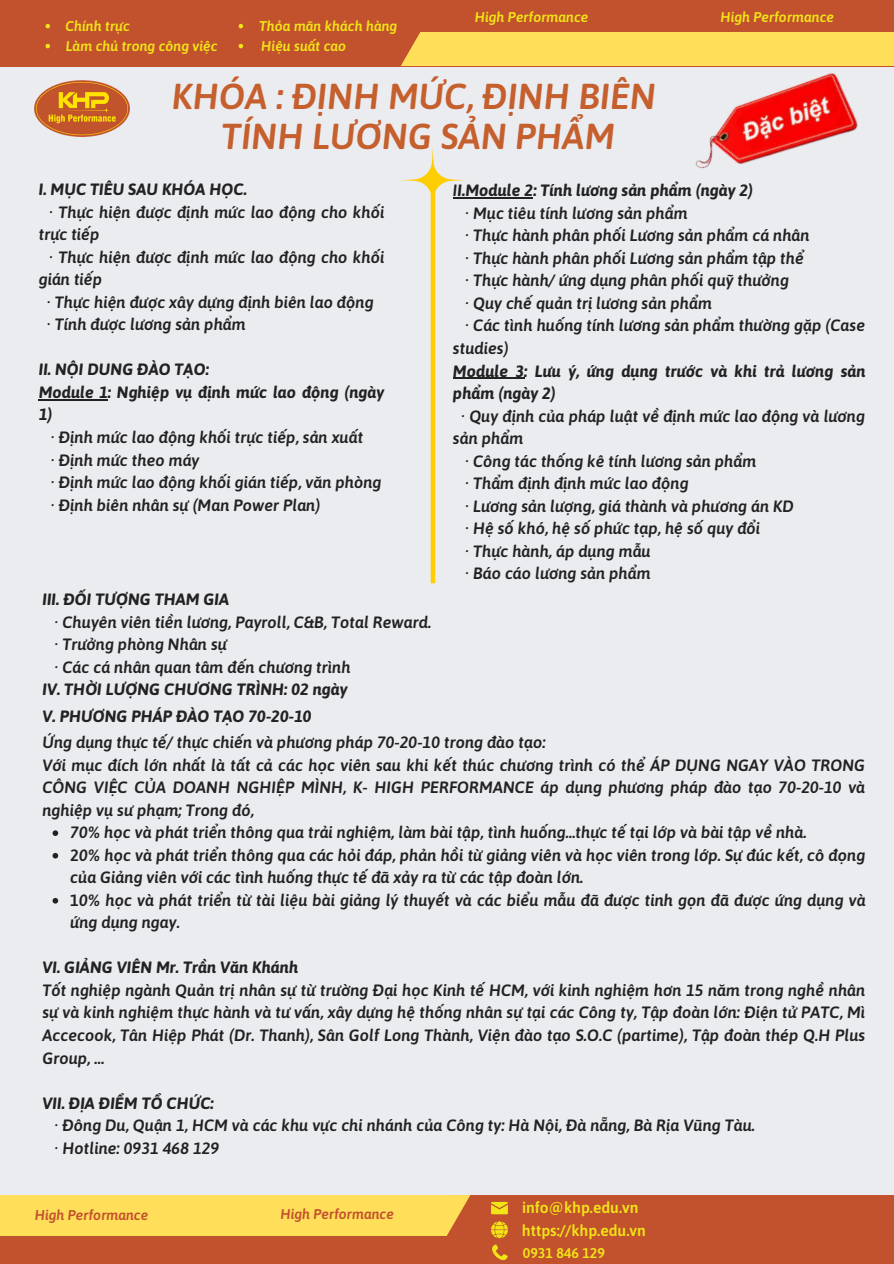
<style>
.page{position:relative;width:894px;height:1264px;background:#fff}
.page>*{position:absolute;margin:0;border:0;box-sizing:border-box;transform-origin:0 0}
.t1{font:italic 600 36px/39.5px "Asap";color:#c55f2e;text-align:center}
.t2{font:italic 600 16.35px/22.5px "Asap";color:#222}
.t3{font:italic 700 16.35px/22.5px "Asap";color:#222}
.t4{font:600 15.6px/23px "Asap";color:#f1e417}
.t5{font:italic 600 14.1px "Asap";color:#f1e417}
.t6{font:italic 600 14.1px "Asap";color:#c2512e}
.t7{font:600 14.1px "Asap";color:#f1e417}
.s1{font-weight:600}
.s2{font-style:normal}
</style>
<div class="page">
<div style="left:0;top:0;width:893px;height:1263px;background:#ebecf0"></div>
<div style="left:0;top:0;width:893px;height:66px;background:#c2512e"></div>
<div style="left:420px;top:32px;width:473px;height:34px;background:#ffde59"></div>
<svg style="left:401px;top:33px;width:19px;height:33px"></svg>
<div style="left:0;top:1194px;width:893px;height:69px;background:#c2512e"></div>
<div style="left:0;top:1194px;width:446px;height:41px;background:#ffde59"></div>
<svg style="left:424px;top:1194px;width:46px;height:41px"></svg>
<svg style="left:491px;top:1202px;width:17px;height:12px"></svg>
<svg style="left:491px;top:1221px;width:17px;height:17px"></svg>
<img style="left:35px;top:80px;width:94px;height:56px">
<hr style="left:39px;top:399px;width:69px;height:1px;background:#222">
<svg style="left:492px;top:1244px;width:15px;height:16px"></svg>
<img style="left:672px;top:66px;width:210px;height:103px">
<svg style="left:45px;top:24px;width:5px;height:4px"></svg>
<svg style="left:238px;top:24px;width:5px;height:4px"></svg>
<svg style="left:45px;top:44px;width:5px;height:4px"></svg>
<svg style="left:238px;top:44px;width:5px;height:4px"></svg>
<hr style="left:465px;top:197px;width:68px;height:1px;background:#222">
<hr style="left:453px;top:377px;width:71px;height:2px;background:#222">
<svg style="left:53px;top:830px;width:5px;height:6px"></svg>
<svg style="left:53px;top:852px;width:5px;height:6px"></svg>
<svg style="left:53px;top:898px;width:5px;height:5px"></svg>
<div style="left:430px;top:190px;width:5px;height:393px;background:#fecd02"></div>
<svg style="left:398px;top:146px;width:72px;height:71px"></svg>
<p class="t5" style="left:65px;top:17px;width:66px">Chính trực</p>
<p class="t5" style="left:259px;top:17px;width:139px">Thỏa mãn khách hàng</p>
<p class="t5" style="left:66px;top:37px;width:153px">Làm chủ trong công việc</p>
<p class="t5" style="left:261px;top:37px;width:86px">Hiệu suất cao</p>
<p class="t5" style="left:474px;top:9px;width:115px">High Performance</p>
<p class="t5" style="left:720px;top:9px;width:115px">High Performance</p>
<h1 class="t1" style="left:172px;top:77px;width:485px">KHÓA : ĐỊNH MỨC, ĐỊNH BIÊN<br>TÍNH LƯƠNG SẢN PHẨM</h1>
<p class="t3" style="left:39px;top:178px;width:210px">I. MỤC TIÊU SAU KHÓA HỌC.</p>
<p class="t2" style="left:39px;top:200px;width:347px;text-indent:10px">· Thực hiện được định mức lao động cho khối trực tiếp</p>
<p class="t2" style="left:49px;top:245px;width:337px">· Thực hiện được định mức lao động cho khối</p>
<p class="t2" style="left:39px;top:268px;width:65px">gián tiếp</p>
<p class="t2" style="left:47px;top:290px;width:328px">· Thực hiện được xây dựng định biên lao động</p>
<p class="t2" style="left:47px;top:313px;width:201px">· Tính được lương sản phẩm</p>
<p class="t3" style="left:39px;top:358px;width:347px">II. NỘI DUNG ĐÀO TẠO:<br>Module 1: Nghiệp vụ định mức lao động (ngày<br>1)</p>
<p class="t2" style="left:51px;top:426px;width:332px">· Định mức lao động khối trực tiếp, sản xuất<br>· Định mức theo máy<br>· Định mức lao động khối gián tiếp, văn phòng · Định biên nhân sự (Man Power Plan)</p>
<p class="t3" style="left:453px;top:179px;width:302px"><span class="s1">I</span>I.Module 2: Tính lương sản phẩm (ngày 2)</p>
<p class="t2" style="left:464px;top:202px;width:224px">· Mục tiêu tính lương sản phẩm</p>
<p class="t2" style="left:464px;top:224px;width:346px">· Thực hành phân phối Lương sản phẩm cá nhân</p>
<p class="t2" style="left:464px;top:247px;width:340px">· Thực hành phân phối Lương sản phẩm tập thể</p>
<p class="t2" style="left:464px;top:269px;width:326px">· Thực hành/ ứng dụng phân phối quỹ thưởng</p>
<p class="t2" style="left:464px;top:292px;width:248px">· Quy chế quản trị lương sản phẩm</p>
<p class="t2" style="left:464px;top:314px;width:402px">· Các tình huống tính lương sản phẩm thường gặp (Case</p>
<p class="t2" style="left:453px;top:337px;width:57px">studies)</p>
<p class="t3" style="left:453px;top:359px;width:414px">Module 3: Lưu ý, ứng dụng trước và khi trả lương sản phẩm (ngày 2)</p>
<p class="t2" style="left:460px;top:404px;width:405px">· Quy định của pháp luật về định mức lao động và lương</p>
<p class="t2" style="left:453px;top:427px;width:72px">sản phẩm</p>
<p class="t2" style="left:464px;top:449px;width:293px">· Công tác thống kê tính lương sản phẩm</p>
<p class="t2" style="left:464px;top:472px;width:225px">· Thẩm định định mức lao động</p>
<p class="t2" style="left:464px;top:494px;width:330px">· Lương sản lượng, giá thành và phương án KD</p>
<p class="t2" style="left:464px;top:517px;width:297px">· Hệ số khó, hệ số phức tạp, hệ số quy đổi</p>
<p class="t2" style="left:464px;top:539px;width:187px">· Thực hành, áp dụng mẫu</p>
<p class="t2" style="left:464px;top:562px;width:187px">· Báo cáo lương sản phẩm</p>
<p class="t3" style="left:42px;top:588px;width:188px">III. ĐỐI TƯỢNG THAM GIA</p>
<p class="t2" style="left:54px;top:610px;width:378px">· Chuyên viên tiền lương, Payroll, C&amp;B, Total Reward. · Trưởng phòng Nhân sự<br>· Các cá nhân quan tâm đến chương trình</p>
<p class="t3" style="left:42px;top:675px;width:307px;line-height:27px">IV. THỜI LƯỢNG CHƯƠNG TRÌNH: 02 ngày<br>V. PHƯƠNG PHÁP ĐÀO TẠO 70-20-10</p>
<p class="t2" style="left:42px;top:731px;width:824px">Ứng dụng thực tế/ thực chiến và phương pháp 70-20-10 trong đào tạo:<br>Với mục đích lớn nhất là tất cả các học viên sau khi kết thúc chương trình có thể ÁP DỤNG NGAY VÀO TRONG CÔNG VIỆC CỦA DOANH NGHIỆP MÌNH, K- HIGH PERFORMANCE áp dụng phương pháp đào tạo 70-20-10 và nghiệp vụ sư phạm; Trong đó,</p>
<p class="t2" style="left:70px;top:821px;width:796px">70% học và phát triển thông qua trải nghiệm, làm bài tập, tình huống...thực tế tại lớp và bài tập về nhà.<br><span class="s2">2</span>0% học và phát triển thông qua các hỏi đáp, phản hồi từ giảng viên và học viên trong lớp. Sự đúc kết, cô đọng của Giảng viên với các tình huống thực tế đã xảy ra từ các tập đoàn lớn.<br><span class="s2">1</span>0% học và phát triển từ tài liệu bài giảng lý thuyết và các biểu mẫu đã được tinh gọn đã được ứng dụng và ứng dụng ngay.</p>
<p class="t3" style="left:42px;top:956px;width:257px">VI. GIẢNG VIÊN Mr. Trần Văn Khánh</p>
<p class="t2" style="left:42px;top:978px;width:824px;text-align:justify">Tốt nghiệp ngành Quản trị nhân sự từ trường Đại học Kinh tế HCM, với kinh nghiệm hơn 15 năm trong nghề nhân sự và kinh nghiệm thực hành và tư vấn, xây dựng hệ thống nhân sự tại các Công ty, Tập đoàn lớn: Điện tử PATC, Mì Accecook, Tân Hiệp Phát (Dr. Thanh), Sân Golf Long Thành, Viện đào tạo S.O.C (partime), Tập đoàn thép Q.H Plus Group, …</p>
<p class="t3" style="left:42px;top:1091px;width:173px">VII. ĐỊA ĐIỂM TỔ CHỨC:</p>
<p class="t2" style="left:54px;top:1113px;width:702px">· Đông Du, Quận 1, HCM và các khu vực chi nhánh của Công ty: Hà Nội, Đà nẵng, Bà Rịa Vũng Tàu. · Hotline: 0931 468 129</p>
<p class="t6" style="left:35px;top:1206px;width:115px">High Performance</p>
<p class="t6" style="left:280px;top:1205px;width:115px">High Performance</p>
<p class="t4" style="left:521px;top:1195px;width:125px">info@khp.edu.vn https://khp.edu.vn</p>
<p class="t7" style="left:522px;top:1244px;width:84px">0931 846 129</p>
</div>
